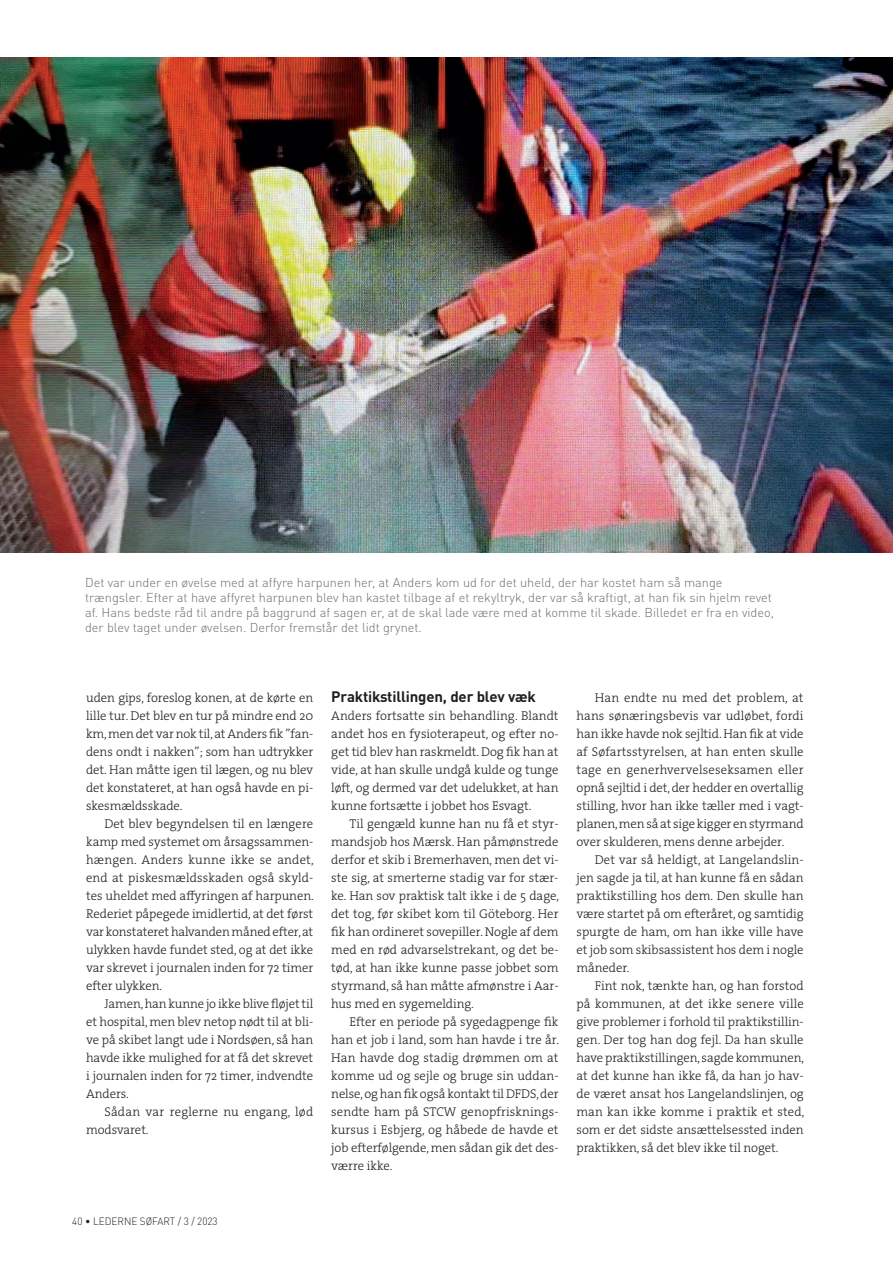
<style>
.page{position:relative;width:893px;height:1263px;background:#fff}
.page>*{position:absolute;margin:0;border:0;box-sizing:border-box;transform-origin:0 0}
.t1{font:700 15px "DINOT";letter-spacing:-.01em;color:#231f20}
.t2{font:12.75px/18px "The Serif HP3 Lig";letter-spacing:-.005em;color:#231f20;text-align:justify}
.t3{font:300 12.75px/15px "DINOT";color:#6c6d70}
.t4{font:300 12.75px/18px "The Serif";letter-spacing:-.005em;color:#231f20;text-align:justify}
.t5{font:12.75px/18px "The Serif HP3 Lig";letter-spacing:.015em;color:#231f20}
.t6{font:300 10.5px "DINOT";color:#231f20;scale:.95 1}
</style>
<div class="page">
<img style="left:0;top:57px;width:893px;height:496px">
<p class="t3" style="left:85px;top:575px;width:691px">Det var under en øvelse med at affyre harpunen her, at Anders kom ud for det uheld, der har kostet ham så mange trængsler. Efter at have affyret harpunen blev han kastet tilbage af et rekyltryk, der var så kraftigt, at han fik sin hjelm revet af. Hans bedste råd til andre på baggrund af sagen er, at de skal lade være med at komme til skade. Billedet er fra en video, der blev taget under øvelsen. Derfor fremstår det lidt grynet.</p>
<p class="t2" style="left:86px;top:689px;width:229px">uden gips, foreslog konen, at de kørte en lille tur. Det blev en tur på mindre end 20 km, men det var nok til, at Anders fik ”fan&shy;dens ondt i nakken”; som han udtrykker det. Han måtte igen til lægen, og nu blev det konstateret, at han også havde en pi&shy;skesmældsskade.</p>
<p class="t2" style="left:86px;top:815px;width:229px;text-indent:18px">Det blev begyndelsen til en længere kamp med systemet om årsagssammen&shy;hængen. Anders kunne ikke se andet, end at piskesmældsskaden også skyld&shy;tes uheldet med affyringen af harpunen.<br>Rederiet påpegede imidlertid, at det først var konstateret halvanden måned efter, at ulykken havde fundet sted, og at det ikke var skrevet i journalen inden for 72 timer efter ulykken.</p>
<p class="t2" style="left:86px;top:995px;width:229px;text-indent:18px">Jamen, han kunne jo ikke blive fløjet til et hospital, men blev netop nødt til at bli&shy;ve på skibet langt ude i Nordsøen, så han havde ikke mulighed for at få det skrevet i journalen inden for 72 timer, indvendte Anders.</p>
<p class="t5" style="left:86px;top:1103px;width:229px;text-indent:18px">Sådan var reglerne nu engang, lød modsvaret.</p>
<p class="t1" style="left:331px;top:687px;width:206px">Praktikstillingen, der blev væk</p>
<p class="t4" style="left:331px;top:706px;width:229px">Anders fortsatte sin behandling. Blandt andet hos en fysioterapeut, og efter no&shy;get tid blev han raskmeldt. Dog fik han at vide, at han skulle undgå kulde og tunge løft, og dermed var det udelukket, at han kunne fortsætte i jobbet hos Esvagt.</p>
<p class="t2" style="left:331px;top:815px;width:229px;text-indent:18px">Til gengæld kunne han nu få et styr&shy;mandsjob hos Mærsk. Han påmønstrede derfor et skib i Bremerhaven, men det vi&shy;ste sig, at smerterne stadig var for stær&shy;ke. Han sov praktisk talt ikke i de 5 dage, det tog, før skibet kom til Göteborg. Her fik han ordineret sovepiller. Nogle af dem med en rød advarselstrekant, og det be&shy;tød, at han ikke kunne passe jobbet som styrmand, så han måtte afmønstre i Aar&shy;hus med en sygemelding.</p>
<p class="t2" style="left:331px;top:1013px;width:229px;text-indent:18px">Efter en periode på sygedagpenge fik han et job i land, som han havde i tre år.<br>Han havde dog stadig drømmen om at komme ud og sejle og bruge sin uddan&shy;nelse, og han fik også kontakt til DFDS, der sendte ham på STCW genopfrisknings&shy;kursus i Esbjerg, og håbede de havde et job efterfølgende, men sådan gik det des&shy;værre ikke.</p>
<p class="t2" style="left:576px;top:689px;width:229px;text-indent:18px">Han endte nu med det problem, at hans sønæringsbevis var udløbet, fordi han ikke havde nok sejltid. Han fik at vide af Søfartsstyrelsen, at han enten skulle tage en generhvervelseseksamen eller opnå sejltid i det, der hedder en overtallig stilling, hvor han ikke tæller med i vagt&shy;planen, men så at sige kigger en styrmand over skulderen, mens denne arbejder.</p>
<p class="t2" style="left:576px;top:851px;width:229px;text-indent:18px">Det var så heldigt, at Langelandslin&shy;jen sagde ja til, at han kunne få en sådan praktikstilling hos dem. Den skulle han være startet på om efteråret, og samtidig spurgte de ham, om han ikke ville have et job som skibsassistent hos dem i nogle måneder.</p>
<p class="t2" style="left:576px;top:977px;width:229px;text-indent:18px">Fint nok, tænkte han, og han forstod på kommunen, at det ikke senere ville give problemer i forhold til praktikstillin&shy;gen. Der tog han dog fejl. Da han skulle have praktikstillingen, sagde kommunen, at det kunne han ikke få, da han jo hav&shy;de været ansat hos Langelandslinjen, og man kan ikke komme i praktik et sted, som er det sidste ansættelsessted inden praktikken, så det blev ikke til noget.</p>
<p class="t6" style="left:72px;top:1215px;width:155px">40 • LEDERNE SØFART / 3 / 2023</p>
</div>
